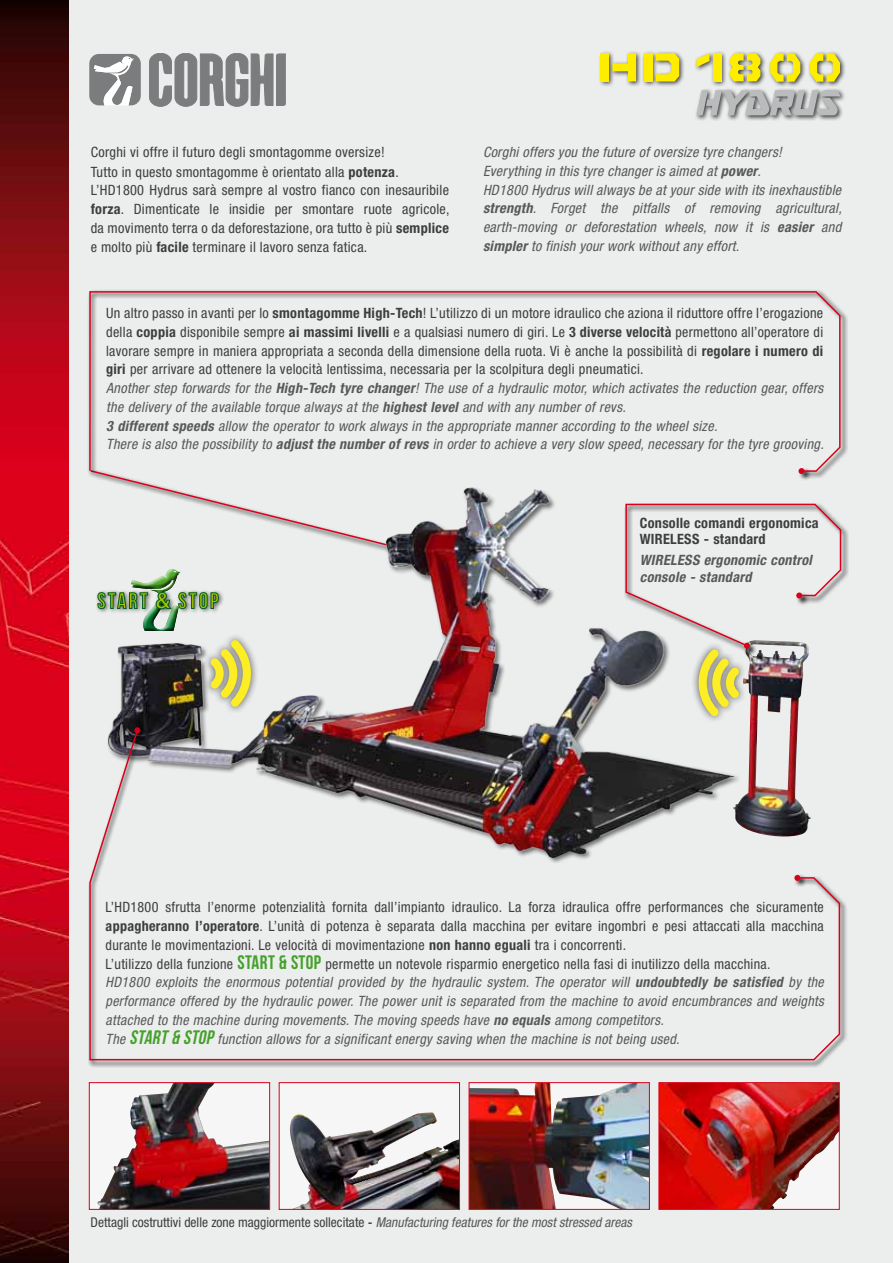
<style>
.page{position:relative;width:893px;height:1263px;background:#fff}
.page>*{position:absolute;margin:0;border:0;box-sizing:border-box;transform-origin:0 0}
.t1{font:700 22.35px "Bebas Neue";letter-spacing:.1em;color:#a4c400}
.t2{font:condensed 14.25px/18.8px "Helvetica Neue LT Std";letter-spacing:.02em;color:#3e3d40}
.t3{font:italic condensed 14.25px/18.8px "Helvetica Neue LT Std";letter-spacing:.02em;color:#58585a}
.t4{font:700 condensed 14.25px/16.5px "Helvetica Neue LT Std";letter-spacing:.02em;color:#3e3d40}
.t5{font:italic 700 condensed 14.25px/16.5px "Helvetica Neue LT Std";color:#58585a}
.t6{font:condensed 13.5px "Helvetica Neue LT Std";color:#3e3d40}
.s1{font-weight:700}
.s2{font-style:italic;color:#58585a}
.s3{font-weight:700;font-style:italic;color:#58585a}
.s4{font-family:"Helvetica"}
.s5{font-family:"Bebas Neue";font-stretch:normal;font-size:19.5px;color:#44a12b}
.s6{font-family:"Bebas Neue";font-style:italic;font-stretch:normal;font-size:19.5px;color:#44a12b}
.s7{color:#000}
</style>
<div class="page">
<div style="left:58px;top:0;width:835px;height:1263px;background:#eceded"></div>
<img style="left:0;top:0;width:69px;height:1263px">
<svg style="left:149px;top:53px;width:136px;height:53px"></svg>
<svg style="left:89px;top:54px;width:52px;height:51px;background:#a0a0a2"></svg>
<div style="left:598px;top:50px;width:248px;height:71px;background:#000;opacity:.75"></div>
<div style="left:601px;top:53px;width:8px;height:28px;background:#ffed00"></div>
<div style="left:644px;top:53px;width:8px;height:29px;background:#ffed00"></div>
<svg style="left:656px;top:53px;width:23px;height:29px"></svg>
<svg style="left:612px;top:53px;width:24px;height:28px"></svg>
<div style="left:713px;top:53px;width:8px;height:28px;background:#ffed00"></div>
<svg style="left:696px;top:53px;width:13px;height:14px"></svg>
<svg style="left:770px;top:53px;width:30px;height:29px"></svg>
<svg style="left:810px;top:53px;width:30px;height:29px"></svg>
<svg style="left:730px;top:53px;width:30px;height:28px"></svg>
<svg style="left:696px;top:90px;width:145px;height:25px;background:#b4b5b6"></svg>
<svg style="left:113px;top:482px;width:46px;height:4px"></svg>
<div style="left:89px;top:1083px;width:181px;height:126px;background:#f6f6f6"></div>
<img style="left:97px;top:1084px;width:171px;height:123px">
<div style="left:89px;top:1082px;width:181px;height:127px;border:1px solid #da001a"></div>
<div style="left:279px;top:1083px;width:180px;height:126px;background:#f6f6f6"></div>
<img style="left:289px;top:1112px;width:169px;height:95px">
<div style="left:279px;top:1082px;width:181px;height:127px;border:1px solid #da001a"></div>
<img style="left:471px;top:1084px;width:177px;height:123px">
<div style="left:469px;top:1082px;width:181px;height:127px;border:1px solid #da001a"></div>
<img style="left:661px;top:1084px;width:176px;height:123px">
<div style="left:659px;top:1082px;width:180px;height:127px;border:1px solid #da001a"></div>
<img style="left:112px;top:487px;width:513px;height:239px">
<img style="left:750px;top:716px;width:48px;height:10px">
<div style="left:203px;top:632px;width:56px;height:82px;background:#000;opacity:.75"></div>
<svg style="left:210px;top:640px;width:41px;height:67px"></svg>
<div style="left:690px;top:642px;width:56px;height:82px;background:#000;opacity:.75"></div>
<svg style="left:88px;top:726px;width:759px;height:342px"></svg>
<svg style="left:89px;top:728px;width:752px;height:333px"></svg>
<svg style="left:134px;top:727px;width:6px;height:6px"></svg>
<svg style="left:794px;top:875px;width:6px;height:6px"></svg>
<svg style="left:624px;top:502px;width:225px;height:154px"></svg>
<svg style="left:625px;top:503px;width:217px;height:213px"></svg>
<svg style="left:88px;top:310px;width:760px;height:172px"></svg>
<svg style="left:88px;top:290px;width:753px;height:183px"></svg>
<svg style="left:798px;top:468px;width:6px;height:6px"></svg>
<div style="left:129px;top:567px;width:52px;height:64px;background:#eceded"></div>
<div style="left:95px;top:589px;width:130px;height:26px;background:#000;opacity:.75"></div>
<img style="left:98px;top:569px;width:121px;height:62px">
<p class="t2" style="left:91px;top:143px;width:360px">Corghi vi offre il futuro degli smontagomme oversize!<br>Tutto in questo smontagomme è orientato alla <span class="s1">potenza</span>.<br>L’HD1800 Hydrus sarà sempre al vostro fianco con inesauribile <span class="s1">forza</span>. Dimenticate le insidie per smontare ruote agricole, da movimento terra o da deforestazione, ora tutto è più <span class="s1">semplice </span>e molto più <span class="s1">facile</span> terminare il lavoro senza fatica.</p>
<p class="t3" style="left:483px;top:143px;width:360px">Corghi offers you the future of oversize tyre changers!<br>Everything in this tyre changer is aimed at <span class="s1">power</span>.<br>HD1800 Hydrus will always be at your side with its inexhaustible <span class="s1">strength</span>. Forget the pitfalls of removing agricultural, earth-moving or deforestation wheels, now it is <span class="s1">easier</span> and <span class="s1">simpler</span> to finish your work without any effort.</p>
<p class="t2" style="left:106px;top:304px;width:722px">Un altro passo in avanti per lo <span class="s1">smontagomme High-Tech</span>! L’utilizzo di un motore idraulico che aziona il riduttore offre l’erogazione della <span class="s1">coppia</span> disponibile sempre <span class="s1">ai massimi livelli</span> e a qualsiasi numero di giri. Le <span class="s1">3 diverse velocità</span> permettono all’operatore di lavorare sempre in maniera appropriata a seconda della dimensione della ruota. Vi è anche la possibilità di <span class="s1">regolare i numero di giri</span> per arrivare ad ottenere la velocità lentissima, necessaria per la scolpitura degli pneumatici.<br><span class="s2">Another step forwards for the</span> <span class="s3">High-Tech tyre changer</span><span class="s2">! The use of a hydraulic motor, which activates the reduction gear, offers the delivery of the available torque always at the</span> <span class="s3">highest level</span> <span class="s2">and with any number of revs.<br></span><span class="s3">3 different speeds</span> <span class="s2">allow the operator to work always in the appropriate manner according to the wheel size.<br>There is also the possibility to</span> <span class="s3">adjustthe numberofrevs</span> <span class="s2">in order to achieve a very slow speed,necessary for the tyre grooving.</span></p>
<h1 class="t1" style="left:97px;top:588px;width:123px">START <span class="s4">&amp;</span> STOP</h1>
<p class="t4" style="left:640px;top:514px;width:180px">Consolle comandi ergonomica<br>WIRELESS - standard</p>
<p class="t5" style="left:640px;top:552px;width:20px">Wireless</p>
<p class="t5" style="left:640px;top:552px;width:177px;text-indent:64px">ergonomic control console - standard</p>
<p class="t2" style="left:106px;top:898px;width:723px">L’HD1800 sfrutta l’enorme potenzialità fornita dall’impianto idraulico. La forza idraulica offre performances che sicuramente <span class="s1">appagheranno l’operatore</span>. L’unità di potenza è separata dalla macchina per evitare ingombri e pesi attaccati alla macchina durante le movimentazioni. Le velocità di movimentazione <span class="s1">non hanno eguali</span> tra i concorrenti.<br>L’utilizzo della funzione <span class="s5">START &amp; STOP</span> permette un notevole risparmio energetico nella fasi di inutilizzo della macchina.<br><span class="s2">HD1800 exploits the enormous potential provided by the hydraulic system. The operator will</span> <span class="s3">undoubtedly be satisfied</span> <span class="s2">by the performance offered by the hydraulic power.The power unit is separated from the machine to avoid encumbrances and weights attached to the machine during movements.The moving speeds have</span> <span class="s3">no equals</span> <span class="s2">among competitors.<br>The</span> <span class="s6">START &amp; STOP</span> <span class="s2">function allows for a significant energy saving when the machine is not being used.</span></p>
<p class="t6" style="left:91px;top:1214px;width:546px">Dettagli costruttivi delle zone maggiormente sollecitate <span class="s7">-</span> <span class="s2">Manufacturing featuresforthe moststressed areas</span></p>
</div>
